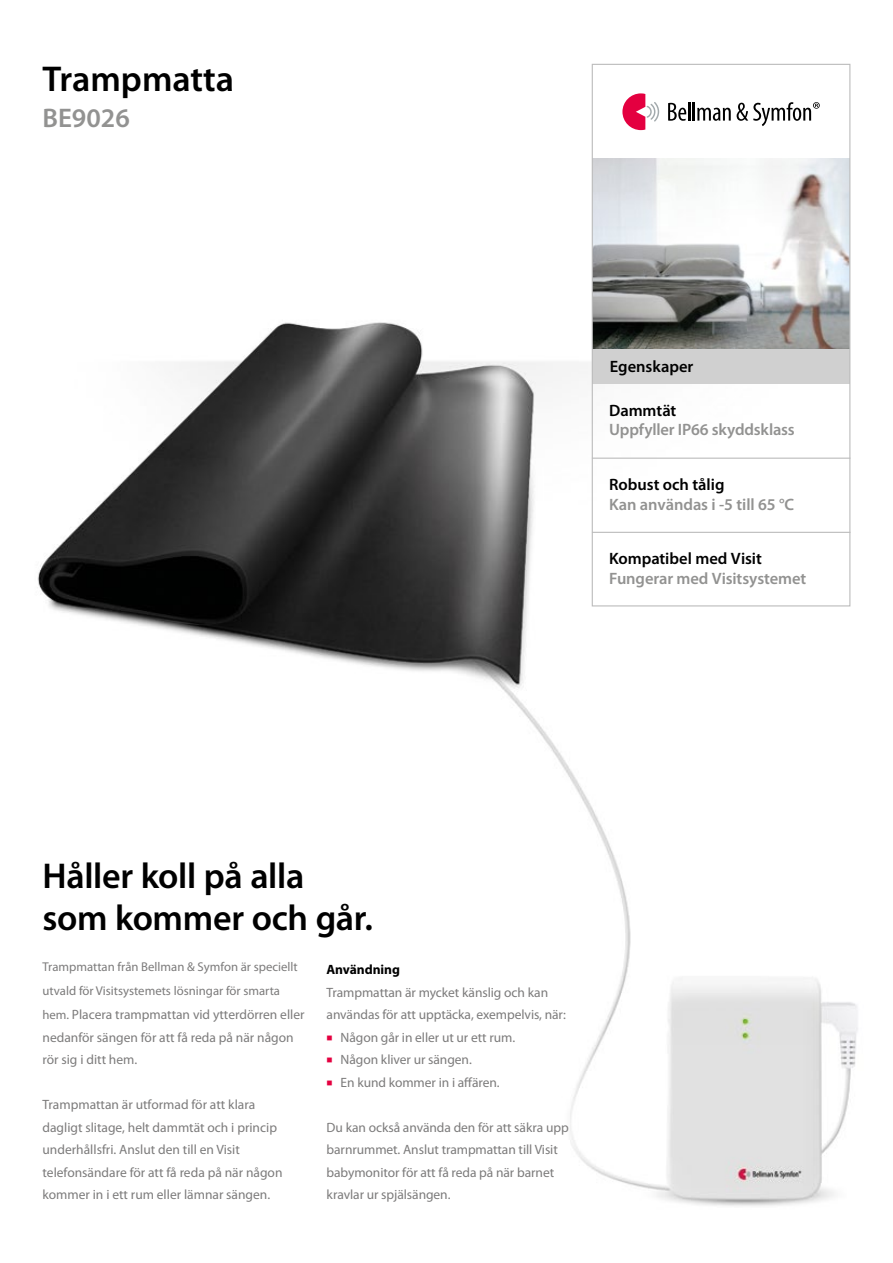
<style>
.page{position:relative;width:893px;height:1263px;background:#fff}
.page>*{position:absolute;margin:0;border:0;box-sizing:border-box;transform-origin:0 0}
.t1{font:600 36px/42px "Myriad Pro";letter-spacing:-.01em;color:#000}
.t2{font:600 27px "Myriad Pro";color:#929291}
.t3{font:600 16.5px "Myriad Pro";letter-spacing:-.005em;color:#929291}
.t4{font:600 16.5px "Myriad Pro";color:#000}
.t5{font:13.5px/22.5px "Myriad Pro";letter-spacing:-.005em;color:#7c7b7b}
.t6{font:700 13.5px "Myriad Pro";letter-spacing:-.005em;color:#000}
.t7{font:12.75px/24px "Myriad Pro";color:#7c7b7b}
.s1{font-size:12.75px}
.s2{color:#e40040}
</style>
<div class="page">
<img style="left:37px;top:63px;width:821px;height:1143px">
<img style="left:594px;top:159px;width:254px;height:190px">
<div style="left:592px;top:349px;width:258px;height:35px;background:#d0d0d0"></div>
<hr style="left:592px;top:458px;width:258px;height:1px;background:#bcbcbc">
<hr style="left:592px;top:532px;width:258px;height:1px;background:#bcbcbc">
<svg style="left:668px;top:102px;width:63px;height:19px"></svg>
<svg style="left:622px;top:93px;width:37px;height:37px"></svg>
<svg style="left:737px;top:102px;width:83px;height:24px"></svg>
<div style="left:592px;top:64px;width:258px;height:542px;border:1px solid #bcbcbc"></div>
<h1 class="t1" style="left:43px;top:57px;width:193px">Trampmatta</h1>
<h2 class="t2" style="left:43px;top:101px;width:89px">BE9026</h2>
<p class="t4" style="left:610px;top:356px;width:85px">Egenskaper</p>
<p class="t4" style="left:609px;top:400px;width:69px">Dammtät</p>
<p class="t3" style="left:609px;top:419px;width:187px">Uppfyller IP66 skyddsklass</p>
<p class="t4" style="left:609px;top:474px;width:117px">Robust och tålig</p>
<p class="t3" style="left:609px;top:494px;width:187px">Kan användas i -5 till 65 °C</p>
<p class="t4" style="left:609px;top:548px;width:154px">Kompatibel med Visit</p>
<p class="t3" style="left:609px;top:568px;width:199px">Fungerar med Visitsystemet</p>
<h1 class="t1" style="left:43px;top:854px;width:332px">Håller koll på alla som kommer och går.</h1>
<p class="t7" style="left:43px;top:955px;width:257px">Trampmattan från Bellman &amp; Symfon är speciellt utvald för Visitsystemets lösningar för smarta</p>
<p class="t5" style="left:43px;top:1003px;width:264px"><span class="s1">hem.</span> Placera trampmattan vid ytterdörren eller nedanför sängen för att få reda på när någon rör sig i ditt hem.</p>
<p class="t5" style="left:43px;top:1093px;width:241px">Trampmattan är utformad för att klara dagligt slitage, helt dammtät och i princip underhållsfri. Anslut den till en Visit telefonsändare för att få reda på när någon kommer in i ett rum eller lämnar sängen.</p>
<p class="t6" style="left:327px;top:961px;width:75px">Användning</p>
<p class="t5" style="left:327px;top:981px;width:241px">Trampmattan är mycket känslig och kan användas för att upptäcka, exempelvis, när:</p>
<p class="t5" style="left:327px;top:1026px;width:190px"><span class="s2">■</span> Någon går in eller ut ur ett rum.</p>
<p class="t5" style="left:327px;top:1048px;width:147px"><span class="s2">■</span> Någon kliver ur sängen.</p>
<p class="t5" style="left:327px;top:1071px;width:175px"><span class="s2">■</span> En kund kommer in i affären.</p>
<p class="t5" style="left:327px;top:1116px;width:244px">Du kan också använda den för att säkra upp barnrummet. Anslut trampmattan till Visit babymonitor för att få reda på när barnet kravlar ur spjälsängen.</p>
</div>
